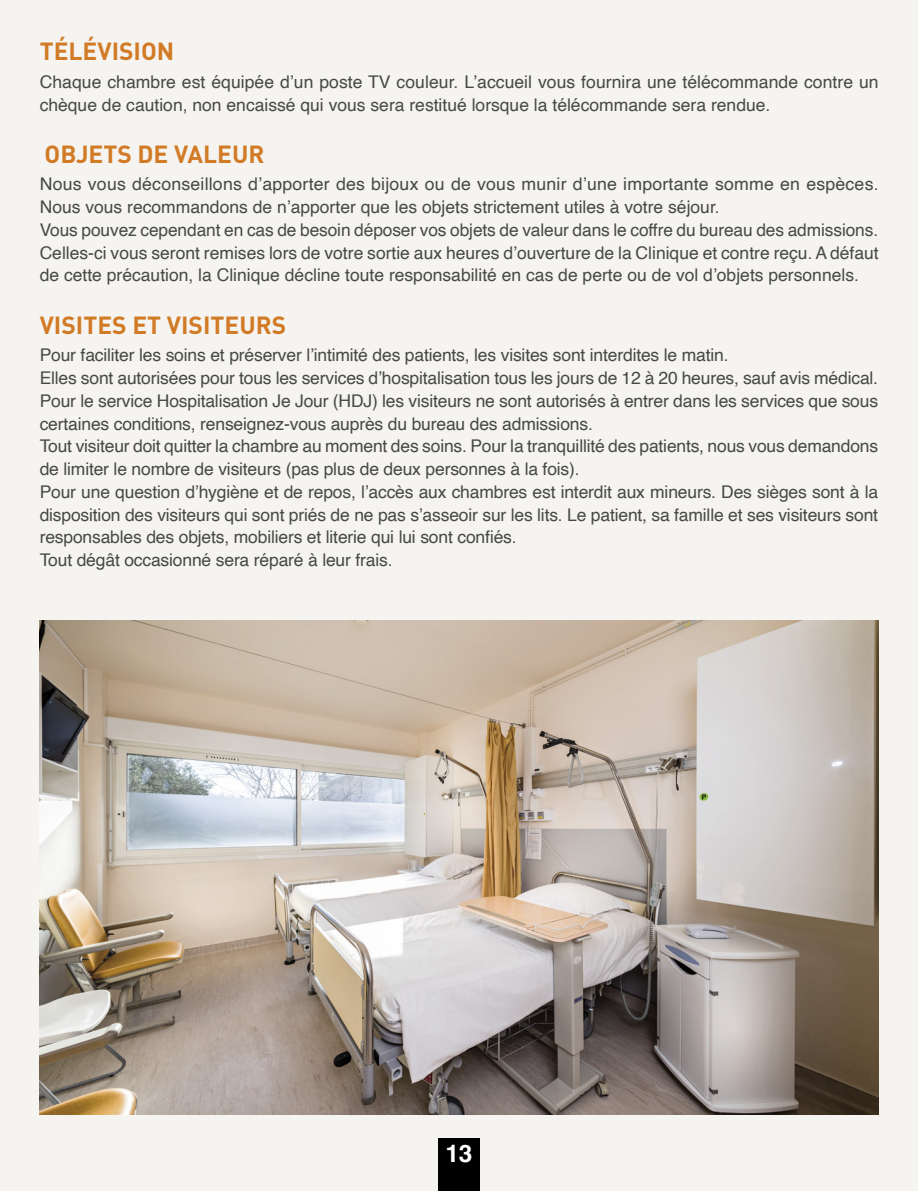
<style>
.page{position:relative;width:918px;height:1191px;background:#f5f4f0}
.page>*{position:absolute;margin:0;border:0;box-sizing:border-box;transform-origin:0 0}
.t1{font:700 24.5px "DIN";color:#d27b27}
.t2{font:700 24.5px "Helvetica";color:#fff}
.t3{font:17.5px/22.8px "Helvetica";letter-spacing:-.01em;color:#484848}
</style>
<div class="page">
<div style="left:438px;top:1138px;width:42px;height:53px;background:#000"></div>
<img style="left:40px;top:620px;width:838px;height:494px">
<h1 class="t1" style="left:40px;top:35px;width:136px">TÉLÉVISION</h1>
<p class="t3" style="left:40px;top:71px;width:840px">Chaque chambre est équipée d’un poste TV couleur. L’accueil vous fournira une télécommande contre un chèque de caution, non encaissé qui vous sera restitué lorsque la télécommande sera rendue.</p>
<h1 class="t1" style="left:45px;top:138px;width:221px">OBJETS DE VALEUR</h1>
<p class="t3" style="left:40px;top:173px;width:840px">Nous vous déconseillons d’apporter des bijoux ou de vous munir d’une importante somme en espèces.<br>Nous vous recommandons de n’apporter que les objets strictement utiles à votre séjour.<br>Vous pouvez cependant en cas de besoin déposer vos objets de valeur dans le coffre du bureau des admissions.<br>Celles-ci vous seront remises lors de votre sortie aux heures d’ouverture de la Clinique et contre reçu. A défaut de cette précaution, la Clinique décline toute responsabilité en cas de perte ou de vol d’objets personnels.</p>
<h1 class="t1" style="left:40px;top:309px;width:248px">VISITES ET VISITEURS</h1>
<p class="t3" style="left:40px;top:344px;width:840px">Pour faciliter les soins et préserver l’intimité des patients, les visites sont interdites le matin.<br>Elles sont autorisées pour tous les services d’hospitalisation tous les jours de 12 à 20 heures, sauf avis médical.<br>Pour le service Hospitalisation Je Jour (HDJ) les visiteurs ne sont autorisés à entrer dans les services que sous certaines conditions, renseignez-vous auprès du bureau des admissions.<br>Tout visiteur doit quitter la chambre au moment des soins. Pour la tranquillité des patients, nous vous demandons de limiter le nombre de visiteurs (pas plus de deux personnes à la fois).<br>Pour une question d’hygiène et de repos, l’accès aux chambres est interdit aux mineurs. Des sièges sont à la disposition des visiteurs qui sont priés de ne pas s’asseoir sur les lits. Le patient, sa famille et ses visiteurs sont responsables des objets, mobiliers et literie qui lui sont confiés.<br>Tout dégât occasionné sera réparé à leur frais.</p>
<h1 class="t2" style="left:445px;top:1138px;width:29px">13</h1>
</div>
